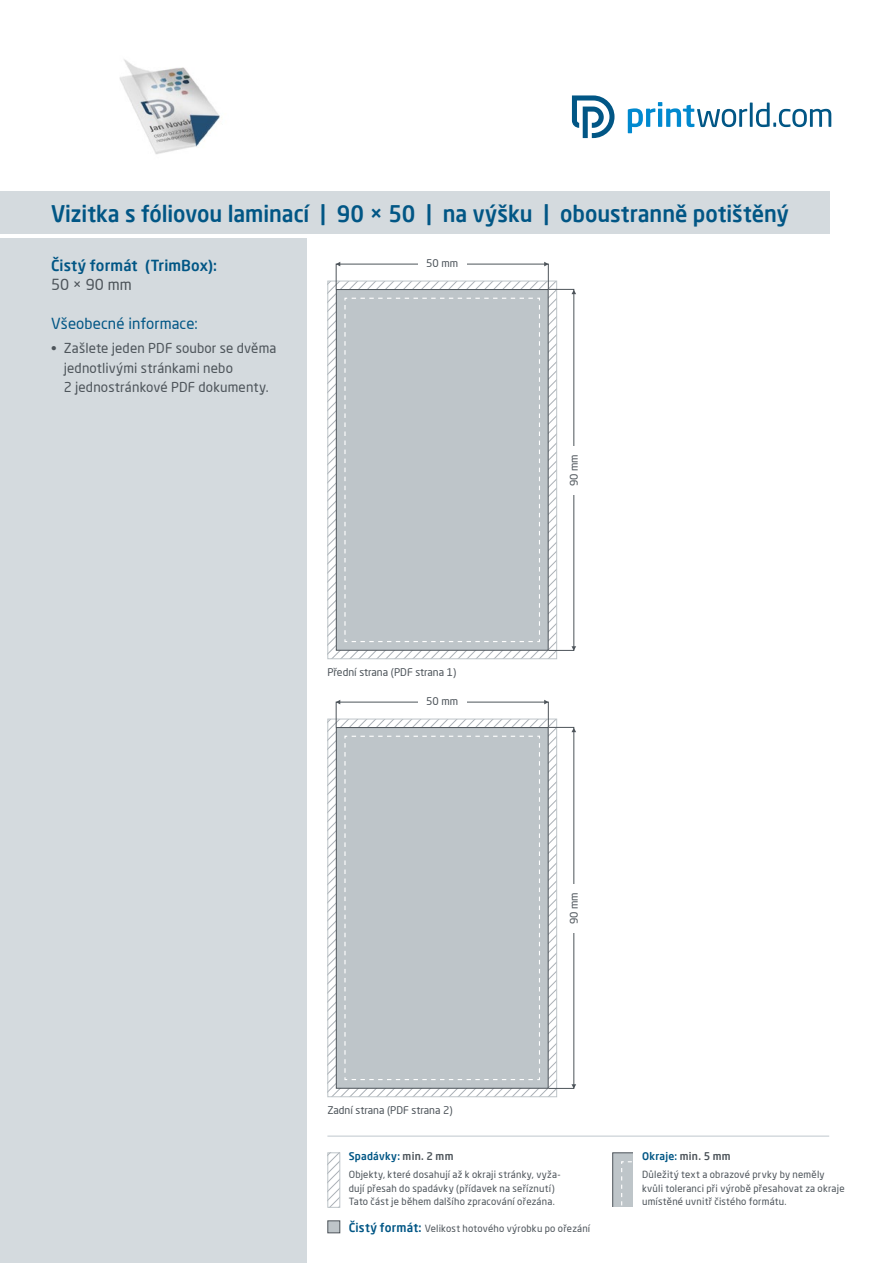
<style>
.page{position:relative;width:893px;height:1263px;background:#fff}
.page>*{position:absolute;margin:0;border:0;box-sizing:border-box;transform-origin:0 0}
.t1{font:500 22.5px "Neo Sans Pro";color:#015685;scale:.96 1}
.t2{font:500 15px "Neo Sans Pro";letter-spacing:.005em;color:#015685}
.t3{font:15px "Neo Sans Pro";letter-spacing:.01em;color:#015685}
.t4{font:15px "Neo Sans Pro";color:#4d545a}
.t5{font:13.5px/19.5px "Neo Sans Pro";letter-spacing:.01em;color:#4d545a}
.t6{font:10.5px "Neo Sans Pro";color:#4d545a}
.t7{font:500 10.5px "Neo Sans Pro";letter-spacing:.025em;color:#015685}
.t8{font:9.75px/13.5px "Neo Sans Pro";letter-spacing:.025em;color:#4d545a}
.s1{color:#4d545a}
.s2{font-weight:500;font-size:12px;color:#015685}
</style>
<div class="page">
<div style="left:0;top:238px;width:306px;height:1025px;background:#d4dade"></div>
<div style="left:0;top:191px;width:829px;height:43px;background:#d4dade"></div>
<svg style="left:628px;top:102px;width:203px;height:31px"></svg>
<svg style="left:572px;top:96px;width:42px;height:42px"></svg>
<hr style="left:327px;top:1135px;width:502px;height:2px;background:#d4dade">
<svg style="left:329px;top:1154px;width:9px;height:52px"></svg>
<div style="left:327px;top:1152px;width:13px;height:56px;border:1px solid #bec5c9"></div>
<div style="left:327px;top:1220px;width:13px;height:13px;background:#bec5c9;border:1px solid #4d545a"></div>
<div style="left:612px;top:1152px;width:34px;height:60px;background:#bec5c9;border:1px solid #4d545a"></div>
<svg style="left:621px;top:1161px;width:13px;height:47px"></svg>
<div style="left:634px;top:1148px;width:17px;height:68px;background:#fff"></div>
<div style="left:608px;top:1208px;width:26px;height:8px;background:#fff"></div>
<div style="left:336px;top:264px;width:213px;height:26px;border:1px solid #4d545a"></div>
<div style="left:336px;top:702px;width:213px;height:26px;border:1px solid #4d545a"></div>
<svg style="left:336px;top:262px;width:4px;height:4px"></svg>
<svg style="left:336px;top:700px;width:4px;height:4px"></svg>
<svg style="left:544px;top:262px;width:5px;height:4px"></svg>
<svg style="left:544px;top:700px;width:5px;height:4px"></svg>
<svg style="left:571px;top:290px;width:5px;height:4px"></svg>
<svg style="left:571px;top:728px;width:5px;height:4px"></svg>
<svg style="left:571px;top:646px;width:5px;height:5px"></svg>
<svg style="left:571px;top:1084px;width:5px;height:5px"></svg>
<div style="left:418px;top:259px;width:48px;height:9px;background:#fff"></div>
<div style="left:418px;top:697px;width:48px;height:9px;background:#fff"></div>
<svg style="left:328px;top:298px;width:229px;height:361px"></svg>
<div style="left:344px;top:297px;width:197px;height:346px;background:#bec5c9"></div>
<svg style="left:328px;top:736px;width:229px;height:361px"></svg>
<div style="left:344px;top:735px;width:197px;height:346px;background:#bec5c9"></div>
<img style="left:119px;top:59px;width:101px;height:95px">
<h1 class="t1" style="left:51px;top:200px;width:770px">Vizitka s fóliovou laminací | 90 × 50 | na výšku | oboustranně potištěný</h1>
<h2 class="t2" style="left:51px;top:256px;width:167px">Čistý formát (TrimBox):</h2>
<h2 class="t4" style="left:51px;top:276px;width:82px">50 × 90 mm</h2>
<h2 class="t3" style="left:51px;top:315px;width:148px">Všeobecné informace:</h2>
<h3 class="t5" style="left:64px;top:338px;width:214px;text-indent:-13px">• Zašlete jeden PDF soubor se dvěma jednotlivými stránkami nebo<br>2 jednostránkové PDF dokumenty.</h3>
<p class="t6" style="left:426px;top:257px;width:34px">50 mm</p>
<p class="t6" style="left:327px;top:665px;width:130px">Přední strana (PDF strana 1)</p>
<p class="t6" style="left:426px;top:695px;width:34px">50 mm</p>
<p class="t6" style="left:568px;top:486px;width:34px;rotate:-90deg">90 mm</p>
<p class="t6" style="left:568px;top:924px;width:34px;rotate:-90deg">90 mm</p>
<p class="t6" style="left:327px;top:1103px;width:127px">Zadní strana (PDF strana 2)</p>
<p class="t7" style="left:349px;top:1150px;width:106px">Spadávky: <span class="s1">min. 2 mm</span></p>
<p class="t8" style="left:349px;top:1168px;width:214px">Objekty, které dosahují až k okraji stránky, vyža&shy;dují přesah do spadávky (přídavek na seříznutí)<br>Tato část je během dalšího zpracování ořezána.</p>
<p class="t8" style="left:349px;top:1221px;width:243px"><span class="s2">Čistý formát:</span> Velikost hotového výrobku po ořezání</p>
<p class="t7" style="left:642px;top:1150px;width:90px">Okraje: <span class="s1">min. 5 mm</span></p>
<p class="t8" style="left:642px;top:1168px;width:204px">Důležitý text a obrazové prvky by neměly kvůli toleranci při výrobě přesahovat za okraje umístěné uvnitř čistého formátu.</p>
</div>
